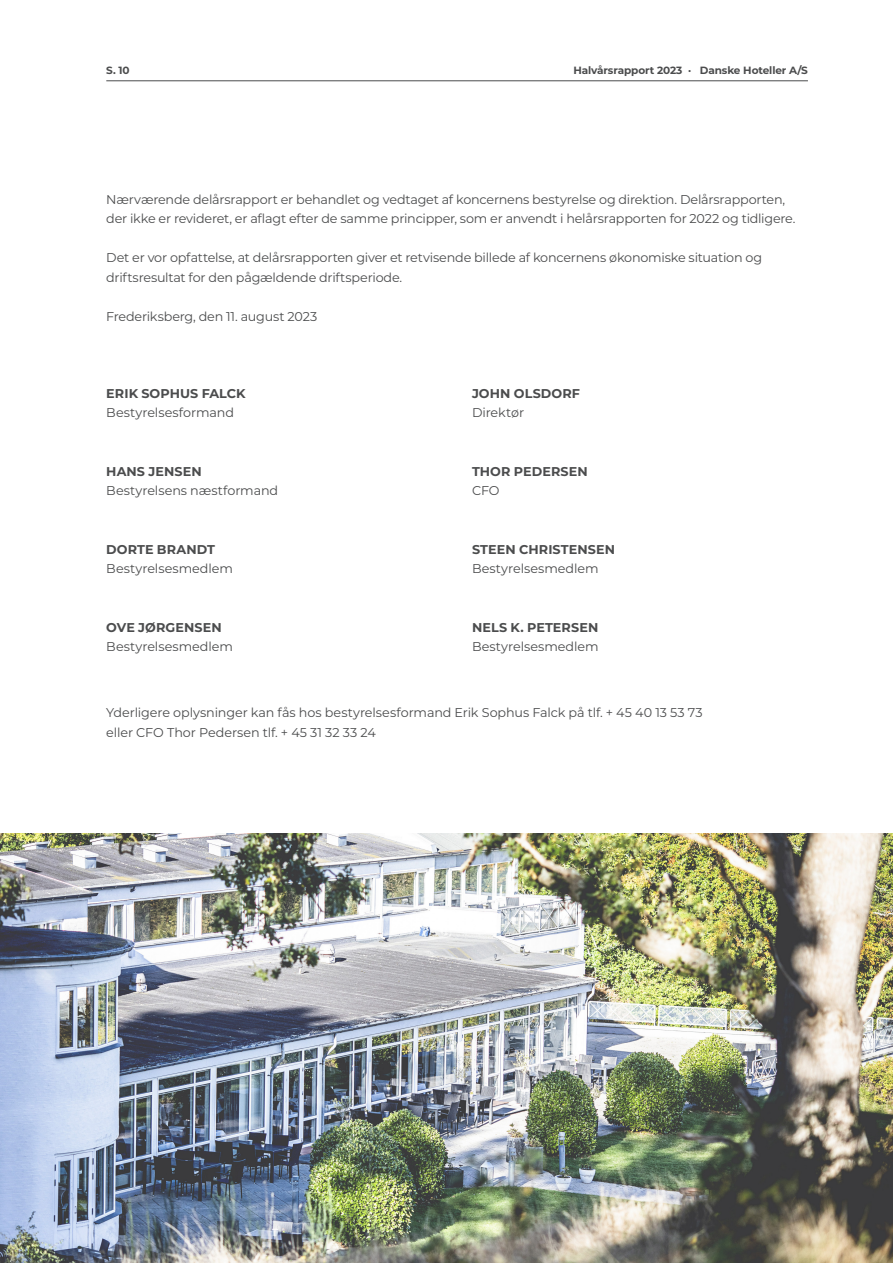
<style>
.page{position:relative;width:893px;height:1263px;background:#fff}
.page>*{position:absolute;margin:0;border:0;box-sizing:border-box;transform-origin:0 0}
.t1{font:12.75px/19.5px "Montserrat";letter-spacing:-.015em;color:#4b4c4d}
.t2{font:700 12.75px "Montserrat";letter-spacing:.005em;color:#4b4c4d}
.t3{font:700 10.5px "Montserrat";letter-spacing:-.01em;color:#4b4c4d}
</style>
<div class="page">
<hr style="left:106px;top:80px;width:702px;height:1px;background:#4b4c4d">
<img style="left:0;top:833px;width:893px;height:430px">
<hr style="left:892px;top:872px;width:1px;height:391px;background:#d1d2d4">
<p class="t3" style="left:106px;top:63px;width:25px">S. 10</p>
<p class="t3" style="left:573px;top:63px;width:236px">Halvårsrapport 2023 · Danske Hoteller A/S</p>
<p class="t1" style="left:106px;top:189px;width:691px">Nærværende delårsrapport er behandlet og vedtaget af koncernens bestyrelse og direktion. Delårsrapporten, der ikke er revideret, er aflagt efter de samme principper, som er anvendt i helårsrapporten for 2022 og tidligere.</p>
<p class="t1" style="left:106px;top:247px;width:657px">Det er vor opfattelse, at delårsrapporten giver et retvisende billede af koncernens økonomiske situation og driftsresultat for den pågældende driftsperiode.</p>
<p class="t1" style="left:106px;top:306px;width:213px">Frederiksberg, den 11. august 2023</p>
<p class="t2" style="left:106px;top:384px;width:141px">ERIK SOPHUS FALCK</p>
<p class="t1" style="left:106px;top:403px;width:129px">Bestyrelsesformand</p>
<p class="t2" style="left:472px;top:384px;width:109px">JOHN OLSDORF</p>
<p class="t1" style="left:472px;top:403px;width:54px">Direktør</p>
<p class="t2" style="left:106px;top:462px;width:97px">HANS JENSEN</p>
<p class="t1" style="left:106px;top:481px;width:173px">Bestyrelsens næstformand</p>
<p class="t2" style="left:472px;top:462px;width:117px">THOR PEDERSEN</p>
<p class="t1" style="left:472px;top:481px;width:29px">CFO</p>
<p class="t2" style="left:106px;top:540px;width:110px">DORTE BRANDT</p>
<p class="t1" style="left:106px;top:559px;width:128px">Bestyrelsesmedlem</p>
<p class="t2" style="left:472px;top:540px;width:145px">STEEN CHRISTENSEN</p>
<p class="t1" style="left:472px;top:559px;width:128px">Bestyrelsesmedlem</p>
<p class="t2" style="left:106px;top:618px;width:117px">OVE JØRGENSEN</p>
<p class="t1" style="left:106px;top:637px;width:128px">Bestyrelsesmedlem</p>
<p class="t2" style="left:472px;top:618px;width:128px">NELS K. PETERSEN</p>
<p class="t1" style="left:472px;top:636px;width:128px">Bestyrelsesmedlem</p>
<p class="t1" style="left:106px;top:703px;width:598px">Yderligere oplysninger kan fås hos bestyrelsesformand Erik Sophus Falck på tlf. + 45 40 13 53 73 eller CFO Thor Pedersen tlf. + 45 31 32 33 24</p>
</div>
